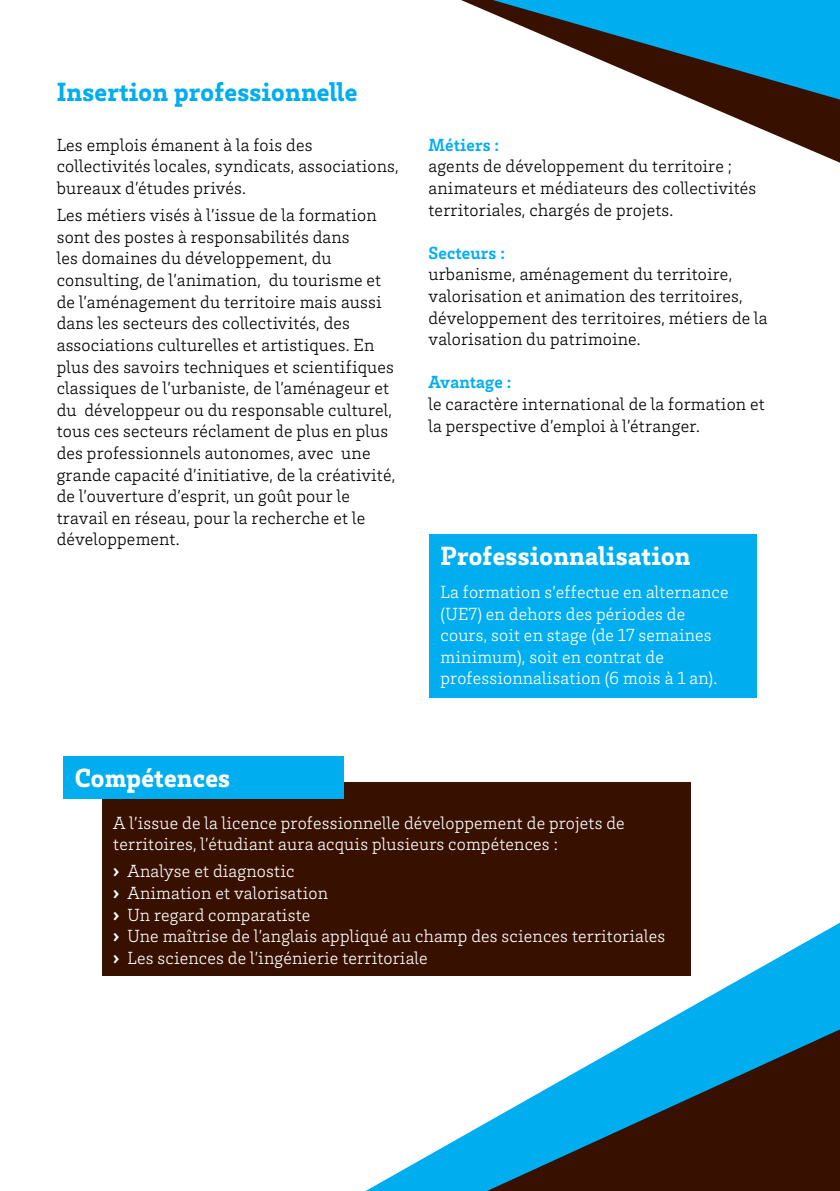
<style>
.page{position:relative;width:840px;height:1191px;background:#fff}
.page>*{position:absolute;margin:0;border:0;box-sizing:border-box;transform-origin:0 0}
.t1{font:900 27px "Brix Slab";letter-spacing:.01em;color:#fff}
.t2{font:900 27px "Brix Slab";letter-spacing:.01em;color:#00aeef}
.t3{font:300 18px/21.6px "Brix Slab";letter-spacing:.01em;color:#000}
.t4{font:300 18px/21.6px "Brix Slab";letter-spacing:.01em;color:#fff}
.t5{font:700 18px "Brix Slab";letter-spacing:.01em;color:#00aeef}
.s1{font-weight:900}
</style>
<div class="page">
<svg style="left:461px;top:0;width:378px;height:163px"></svg>
<svg style="left:492px;top:0;width:347px;height:100px"></svg>
<div style="left:102px;top:781px;width:588px;height:194px;background:#371000"></div>
<div style="left:63px;top:756px;width:281px;height:42px;background:#00aeef"></div>
<div style="left:429px;top:534px;width:327px;height:163px;background:#00aeef"></div>
<svg style="left:365px;top:922px;width:474px;height:269px"></svg>
<svg style="left:487px;top:1029px;width:352px;height:162px;background:#3d6a7a"></svg>
<h1 class="t2" style="left:57px;top:74px;width:302px">Insertion professionnelle</h1>
<p class="t3" style="left:57px;top:133px;width:343px">Les emplois émanent à la fois des collectivités locales, syndicats, associations, bureaux d’études privés.</p>
<p class="t3" style="left:57px;top:204px;width:340px">Les métiers visés à l’issue de la formation sont des postes à responsabilités dans<br>les domaines du développement, du consulting, de l’animation, du tourisme et de l’aménagement du territoire mais aussi dans les secteurs des collectivités, des associations culturelles et artistiques. En plus des savoirs techniques et scientifiques classiques de l’urbaniste, de l’aménageur et du développeur ou du responsable culturel, tous ces secteurs réclament de plus en plus des professionnels autonomes, avec une grande capacité d’initiative, de la créativité, de l’ouverture d’esprit, un goût pour le travail en réseau, pour la recherche et le développement.</p>
<p class="t5" style="left:428px;top:133px;width:72px">Métiers :</p>
<p class="t3" style="left:428px;top:155px;width:329px">agents de développement du territoire ; animateurs et médiateurs des collectivités territoriales, chargés de projets.</p>
<p class="t5" style="left:428px;top:241px;width:78px">Secteurs :</p>
<p class="t3" style="left:428px;top:263px;width:340px">urbanisme, aménagement du territoire, valorisation et animation des territoires, développement des territoires, métiers de la valorisation du patrimoine.</p>
<p class="t5" style="left:428px;top:370px;width:84px">Avantage :</p>
<p class="t3" style="left:428px;top:392px;width:337px">le caractère international de la formation et la perspective d’emploi à l’étranger.</p>
<h1 class="t1" style="left:440px;top:538px;width:251px">Professionnalisation</h1>
<p class="t4" style="left:440px;top:580px;width:289px">La formation s’effectue en alternance (UE7) en dehors des périodes de cours, soit en stage (de 17 semaines minimum), soit en contrat de professionnalisation (6 mois à 1 an).</p>
<h1 class="t1" style="left:75px;top:760px;width:157px">Compétences</h1>
<p class="t4" style="left:113px;top:811px;width:512px">A l’issue de la licence professionnelle développement de projets de territoires, l’étudiant aura acquis plusieurs compétences :</p>
<p class="t4" style="left:113px;top:860px;width:553px"><span class="s1">›</span> Analyse et diagnostic<br><span class="s1">›</span> Animation et valorisation<br><span class="s1">›</span> Un regard comparatiste<br><span class="s1">›</span> Une maîtrise de l’anglais appliqué au champ des sciences territoriales <span class="s1">›</span> Les sciences de l’ingénierie territoriale</p>
</div>
